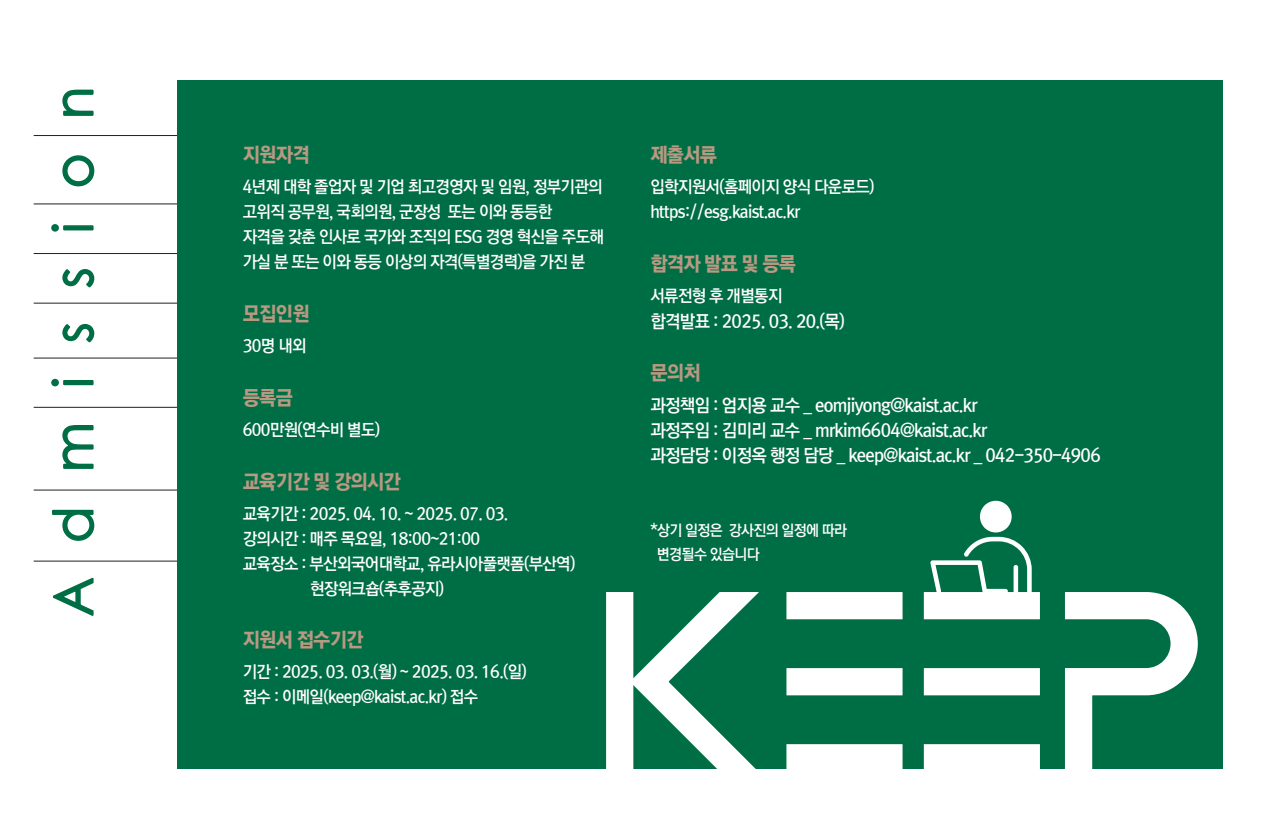
<style>
.page{position:relative;width:1276px;height:815px;background:#fff}
.page>*{position:absolute;margin:0;border:0;box-sizing:border-box;transform-origin:0 0}
.t1{font:54.38px "Century Gothic";letter-spacing:.64em;color:#006e45}
.t2{font:20px "Rix Go H";letter-spacing:-.04em;color:#b89981;scale:.96 1}
.t3{font:17.88px "Rix Go B";letter-spacing:-.04em;color:#fff;scale:.96 1}
.t4{font:16.75px/25px "Rix Go B";letter-spacing:-.04em;color:#fff;scale:.96 1}
.t5{font:15px "Rix Go B";letter-spacing:-.04em;color:#fff;scale:.96 1}
.s1{font-size:17.88px}
</style>
<div class="page">
<hr style="left:34px;top:135px;width:168px;height:1px;background:#231f20">
<hr style="left:34px;top:204px;width:168px;height:1px;background:#231f20">
<hr style="left:34px;top:253px;width:168px;height:1px;background:#231f20">
<hr style="left:34px;top:303px;width:168px;height:1px;background:#231f20">
<hr style="left:34px;top:358px;width:168px;height:1px;background:#231f20">
<hr style="left:34px;top:407px;width:168px;height:1px;background:#231f20">
<hr style="left:34px;top:490px;width:168px;height:1px;background:#231f20">
<hr style="left:34px;top:561px;width:168px;height:1px;background:#231f20">
<div style="left:177px;top:80px;width:1045px;height:689px;background:#006e45"></div>
<svg style="left:52px;top:577px;width:42px;height:39px"></svg>
<svg style="left:52px;top:509px;width:43px;height:32px"></svg>
<svg style="left:62px;top:425px;width:32px;height:44px"></svg>
<svg style="left:51px;top:378px;width:43px;height:9px"></svg>
<svg style="left:62px;top:323px;width:33px;height:20px"></svg>
<svg style="left:62px;top:269px;width:33px;height:19px"></svg>
<svg style="left:51px;top:224px;width:43px;height:8px"></svg>
<svg style="left:62px;top:155px;width:33px;height:32px"></svg>
<svg style="left:62px;top:89px;width:32px;height:27px"></svg>
<svg style="left:1065px;top:592px;width:133px;height:177px"></svg>
<div style="left:786px;top:592px;width:116px;height:27px;background:#fff"></div>
<div style="left:786px;top:668px;width:116px;height:27px;background:#fff"></div>
<div style="left:786px;top:744px;width:116px;height:27px;background:#fff"></div>
<div style="left:606px;top:592px;width:27px;height:179px;background:#fff"></div>
<svg style="left:622px;top:592px;width:137px;height:179px"></svg>
<div style="left:924px;top:592px;width:116px;height:27px;background:#fff"></div>
<div style="left:924px;top:668px;width:116px;height:27px;background:#fff"></div>
<div style="left:924px;top:744px;width:116px;height:27px;background:#fff"></div>
<svg style="left:930px;top:501px;width:101px;height:93px"></svg>
<div style="left:1013px;top:565px;width:5px;height:28px;background:#fff;border-radius:2px"></div>
<p class="t1" style="left:35px;top:617px;width:531px;rotate:-90deg">Admission</p>
<p class="t2" style="left:243px;top:142px;width:71px">지원자격</p>
<p class="t4" style="left:243px;top:175px;width:376px">4년제 대학 졸업자 및 기업 최고경영자 및 임원, 정부기관의</p>
<p class="t4" style="left:243px;top:200px;width:324px">고위직 공무원, 국회의원, 군장성 또는 이와 동등한</p>
<p class="t4" style="left:243px;top:225px;width:378px">자격을 갖춘 인사로 국가와 조직의 ESG 경영 혁신을 주도해 가실 분 또는 이와 동등 이상의 자격(특별경력)을 가진 분</p>
<p class="t2" style="left:243px;top:300px;width:71px">모집인원</p>
<p class="t4" style="left:243px;top:334px;width:68px">30명 내외</p>
<p class="t2" style="left:243px;top:384px;width:54px">등록금</p>
<p class="t4" style="left:243px;top:417px;width:145px">600만원(연수비 별도)</p>
<p class="t2" style="left:243px;top:468px;width:166px">교육기간 및 강의시간</p>
<p class="t4" style="left:243px;top:501px;width:278px">교육기간 : 2025. 04. 10. ~ 2025. 07. 03.</p>
<p class="t4" style="left:243px;top:526px;width:249px">강의시간 : 매주 목요일, 18:00~21:00</p>
<p class="t4" style="left:243px;top:551px;width:348px">교육장소 : 부산외국어대학교, 유라시아풀랫폼(부산역)</p>
<p class="t4" style="left:310px;top:576px;width:141px">현장워크숍(추후공지)</p>
<p class="t2" style="left:243px;top:627px;width:127px">지원서 접수기간</p>
<p class="t4" style="left:243px;top:660px;width:297px">기간 : 2025. 03. 03.(월) ~ 2025. 03. 16.(일)</p>
<p class="t4" style="left:243px;top:685px;width:247px">접수 : 이메일(keep@kaist.ac.kr) 접수</p>
<p class="t2" style="left:650px;top:142px;width:71px">제출서류</p>
<p class="t4" style="left:650px;top:175px;width:235px">입학지원서(홈페이지 양식 다운로드)</p>
<p class="t4" style="left:650px;top:200px;width:158px">https://esg.kaist.ac.kr</p>
<p class="t2" style="left:650px;top:250px;width:153px">합격자 발표 및 등록</p>
<p class="t4" style="left:650px;top:284px;width:139px">서류전형 후 개별통지</p>
<p class="t3" style="left:650px;top:310px;width:204px">합격발표 : 2025. 03. 20.(목)</p>
<p class="t2" style="left:650px;top:359px;width:54px">문의처</p>
<p class="t3" style="left:650px;top:394px;width:342px">과정책임 : 엄지용 교수 _ eomjiyong@kaist.ac.kr</p>
<p class="t3" style="left:650px;top:419px;width:352px">과정주임 : 김미리 교수 _ mrkim6604@kaist.ac.kr</p>
<p class="t3" style="left:650px;top:444px;width:470px">과정담당 : 이정옥 행정 담당 _ keep@kaist.ac.kr _ 042-350-4906</p>
<p class="t5" style="left:650px;top:521px;width:206px"><span class="s1">*</span>상기 일정은 강사진의 일정에 따라</p>
<p class="t5" style="left:657px;top:544px;width:109px">변경될수 있습니다</p>
</div>
